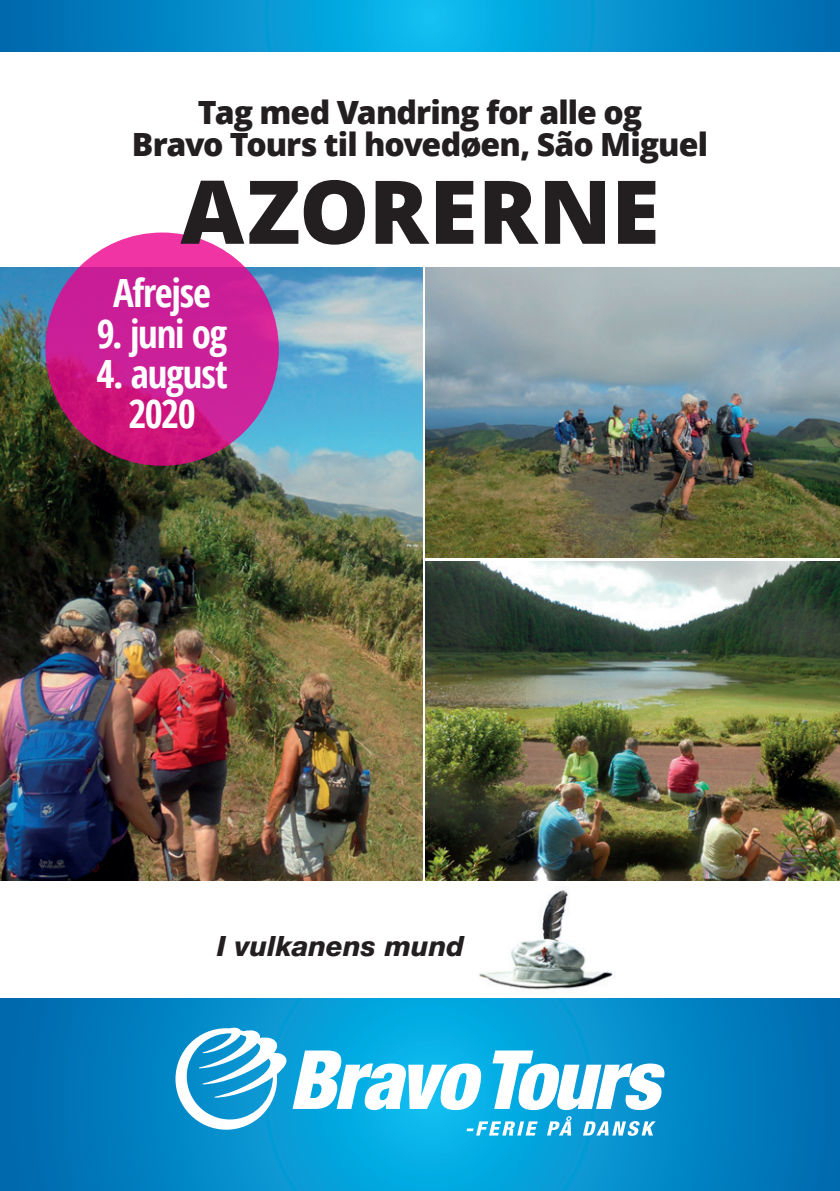
<style>
.page{position:relative;width:840px;height:1191px;background:#fff}
.page>*{position:absolute;margin:0;border:0;box-sizing:border-box;transform-origin:0 0}
.Forside{font:800 88px "Open Sans";letter-spacing:.005em;color:#231f20}
.t1{font:700 condensed 38.8px "Open Sans";letter-spacing:-.035em;color:#fff}
.Forside-2{font:800 32px "Open Sans";letter-spacing:-.03em;color:#231f20}
.t2{font:italic 800 28px "Helvetica Neue LT Std";color:#231f20}
</style>
<div class="page">
<img style="left:479px;top:889px;width:135px;height:101px">
<img style="left:0;top:268px;width:422px;height:612px">
<img style="left:425px;top:268px;width:414px;height:289px">
<img style="left:425px;top:561px;width:414px;height:319px">
<svg style="left:45px;top:232px;width:234px;height:234px;background:#cd1f91"></svg>
<svg style="left:0;top:998px;width:839px;height:193px;background:#0286c5"></svg>
<svg style="left:175px;top:1027px;width:489px;height:102px"></svg>
<svg style="left:466px;top:1121px;width:71px;height:14px"></svg>
<svg style="left:546px;top:1116px;width:25px;height:19px"></svg>
<svg style="left:582px;top:1121px;width:73px;height:14px"></svg>
<svg style="left:0;top:0;width:839px;height:51px;background:#0491cd"></svg>
<p class="Forside-2" style="left:198px;top:88px;width:445px">Tag med Vandring for alle og</p>
<p class="Forside-2" style="left:132px;top:120px;width:577px">Bravo Tours til hovedøen, São Miguel</p>
<p class="Forside" style="left:180px;top:145px;width:480px">AZORERNE</p>
<p class="t1" style="left:113px;top:266px;width:99px">Afrejse</p>
<p class="t1" style="left:97px;top:306px;width:132px">9. juni og</p>
<p class="t1" style="left:96px;top:346px;width:133px">4. august</p>
<p class="t1" style="left:128px;top:386px;width:69px">2020</p>
<p class="t2" style="left:217px;top:929px;width:248px">I vulkanens mund</p>
</div>
